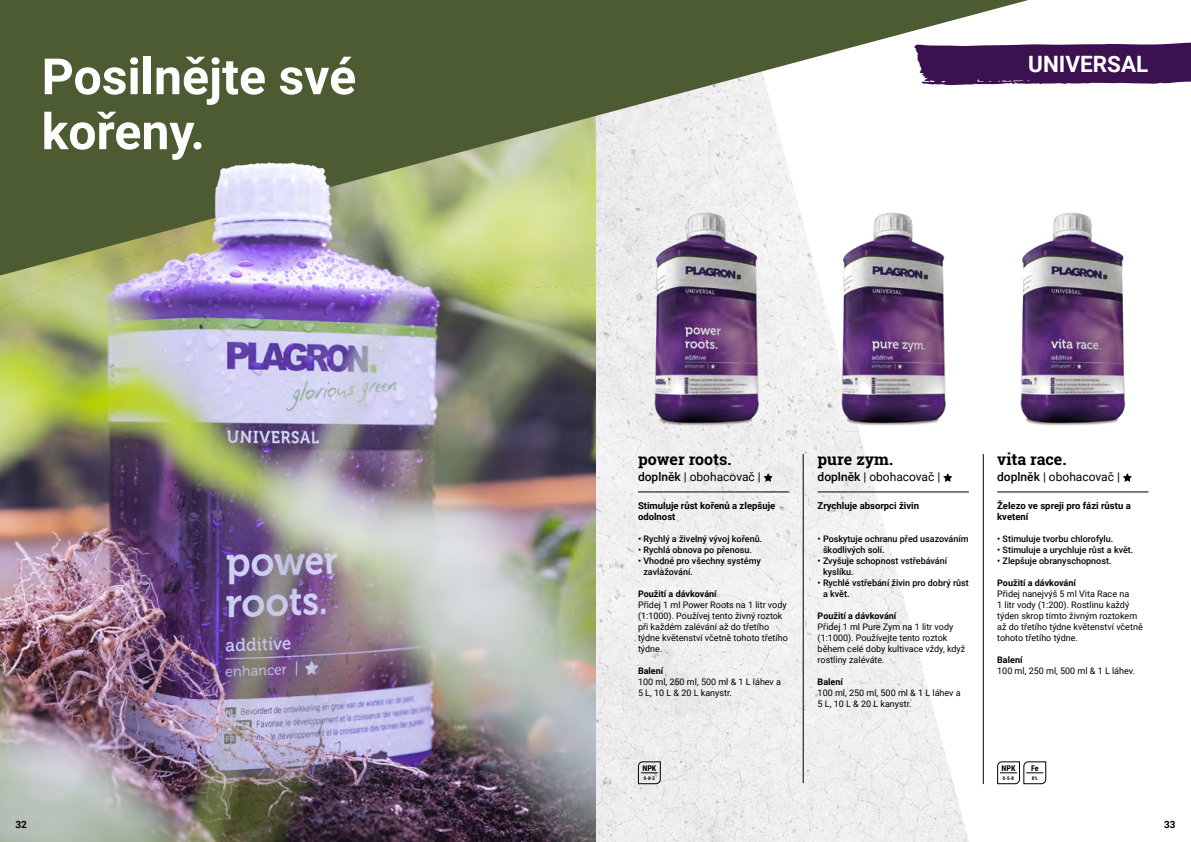
<style>
.page{position:relative;width:1191px;height:842px;background:#fff}
.page>*{position:absolute;margin:0;border:0;box-sizing:border-box;transform-origin:0 0}
.t1{font:700 50px/55px "Roboto";color:#fff}
.t2{font:700 22.5px "Roboto";color:#fff}
.t3{font:700 16px "Roboto Slab";color:#000}
.t4{font:12px "Roboto";color:#000}
.t5{font:700 10px "Roboto";color:#000}
.t6{font:700 9.5px/11px "Roboto";color:#000}
.t7{font:9px/11px "Roboto";color:#000}
.t8{font:500 9px/11px "Roboto";color:#000}
.t9{font:700 9px "Roboto";color:#000}
.t10{font:700 8px "Roboto Condensed";color:#000}
.t11{font:700 5px "Roboto Condensed";color:#000}
.s1{font-weight:500}
</style>
<div class="page">
<img style="left:595px;top:443px;width:148px;height:399px">
<svg style="left:743px;top:443px;width:406px;height:399px"></svg>
<img style="left:0;top:275px;width:595px;height:567px">
<svg style="left:0;top:0;width:1028px;height:275px;fill:#4d5b32"></svg>
<img style="left:578px;top:188px;width:187px;height:255px">
<img style="left:765px;top:188px;width:179px;height:255px">
<img style="left:944px;top:188px;width:182px;height:238px">
<svg style="left:637px;top:761px;width:24px;height:23px"></svg>
<hr style="left:803px;top:454px;width:1px;height:329px;background:#000">
<hr style="left:983px;top:454px;width:1px;height:330px;background:#000">
<hr style="left:638px;top:492px;width:151px;height:1px;background:#000">
<svg style="left:763px;top:473px;width:9px;height:9px"></svg>
<hr style="left:817px;top:492px;width:152px;height:1px;background:#000">
<svg style="left:943px;top:473px;width:9px;height:9px"></svg>
<hr style="left:997px;top:492px;width:151px;height:1px;background:#000">
<svg style="left:1123px;top:473px;width:8px;height:9px"></svg>
<svg style="left:997px;top:761px;width:49px;height:23px"></svg>
<svg style="left:914px;top:42px;width:277px;height:43px;background:#522d65"></svg>
<h1 class="t1" style="left:42px;top:47px;width:316px">Posilnějte své kořeny.</h1>
<h2 class="t2" style="left:1028px;top:48px;width:122px">UNIVERSAL</h2>
<h3 class="t3" style="left:638px;top:448px;width:95px">power roots.</h3>
<h3 class="t4" style="left:638px;top:468px;width:124px"><span class="s1">doplněk</span> | obohacovač |</h3>
<p class="t6" style="left:638px;top:500px;width:139px">Stimuluje růst kořenů a zlepšuje odolnost</p>
<p class="t8" style="left:638px;top:533px;width:126px">• Rychlý a živelný vývoj kořenů.</p>
<p class="t8" style="left:638px;top:544px;width:115px">• Rychlá obnova po přenosu.</p>
<p class="t8" style="left:643px;top:555px;width:119px;text-indent:-5px">• Vhodné pro všechny systémy zavlažování.</p>
<p class="t9" style="left:638px;top:587px;width:80px">Použití a dávkování</p>
<p class="t7" style="left:638px;top:599px;width:151px">Přidej 1 ml Power Roots na 1 litr vody (1:1000). Používej tento živný roztok při každém zalévání až do třetího týdne květenství včetně tohoto třetího týdne.</p>
<p class="t9" style="left:638px;top:664px;width:27px">Balení</p>
<p class="t7" style="left:638px;top:676px;width:145px">100 ml, 250 ml, 500 ml &amp; 1 L láhev a<br>5 L, 10 L &amp; 20 L kanystr.</p>
<h3 class="t3" style="left:817px;top:448px;width:77px">pure zym.</h3>
<h3 class="t4" style="left:817px;top:468px;width:124px"><span class="s1">doplněk</span> | obohacovač |</h3>
<p class="t6" style="left:817px;top:500px;width:103px">Zrychluje absorpci živin</p>
<p class="t8" style="left:823px;top:533px;width:147px;text-indent:-5px">• Poskytuje ochranu před usazováním škodlivých solí.</p>
<p class="t8" style="left:823px;top:555px;width:126px;text-indent:-5px">• Zvyšuje schopnost vstřebávání kyslíku.</p>
<p class="t8" style="left:823px;top:577px;width:147px;text-indent:-5px">• Rychlé vstřebání živin pro dobrý růst a květ.</p>
<p class="t9" style="left:817px;top:609px;width:80px">Použití a dávkování</p>
<p class="t7" style="left:817px;top:621px;width:149px">Přidej 1 ml Pure Zym na 1 litr vody (1:1000). Používejte tento roztok během celé doby kultivace vždy, když rostliny zaléváte.</p>
<p class="t9" style="left:817px;top:675px;width:27px">Balení</p>
<p class="t7" style="left:817px;top:687px;width:145px">100 ml, 250 ml, 500 ml &amp; 1 L láhev a<br>5 L, 10 L &amp; 20 L kanystr.</p>
<h3 class="t3" style="left:997px;top:448px;width:71px">vita race.</h3>
<h3 class="t4" style="left:997px;top:468px;width:124px"><span class="s1">doplněk</span> | obohacovač |</h3>
<p class="t6" style="left:997px;top:500px;width:135px">Železo ve spreji pro fázi růstu a kvetení</p>
<p class="t8" style="left:997px;top:533px;width:118px">• Stimuluje tvorbu chlorofylu.</p>
<p class="t8" style="left:997px;top:544px;width:138px">• Stimuluje a urychluje růst a květ.</p>
<p class="t8" style="left:997px;top:555px;width:116px">• Zlepšuje obranyschopnost.</p>
<p class="t9" style="left:997px;top:576px;width:80px">Použití a dávkování</p>
<p class="t7" style="left:997px;top:588px;width:147px">Přidej nanejvýš 5 ml Vita Race na<br>1 litr vody (1:200). Rostlinu každý týden skrop tímto živným roztokem až do třetího týdne květenství včetně tohoto třetího týdne.</p>
<p class="t9" style="left:997px;top:653px;width:27px">Balení</p>
<p class="t7" style="left:997px;top:665px;width:139px">100 ml, 250 ml, 500 ml &amp; 1 L láhev.</p>
<p class="t10" style="left:642px;top:762px;width:15px">NPK</p>
<p class="t10" style="left:1001px;top:762px;width:15px">NPK</p>
<p class="t10" style="left:1031px;top:762px;width:9px">Fe</p>
<p class="t11" style="left:644px;top:775px;width:13px">0-0-2</p>
<p class="t11" style="left:1003px;top:775px;width:13px">0-5-8</p>
<p class="t11" style="left:1032px;top:775px;width:7px">8%</p>
<p class="t5" style="left:15px;top:817px;width:13px">32</p>
<p class="t5" style="left:1164px;top:817px;width:13px">33</p>
</div>
